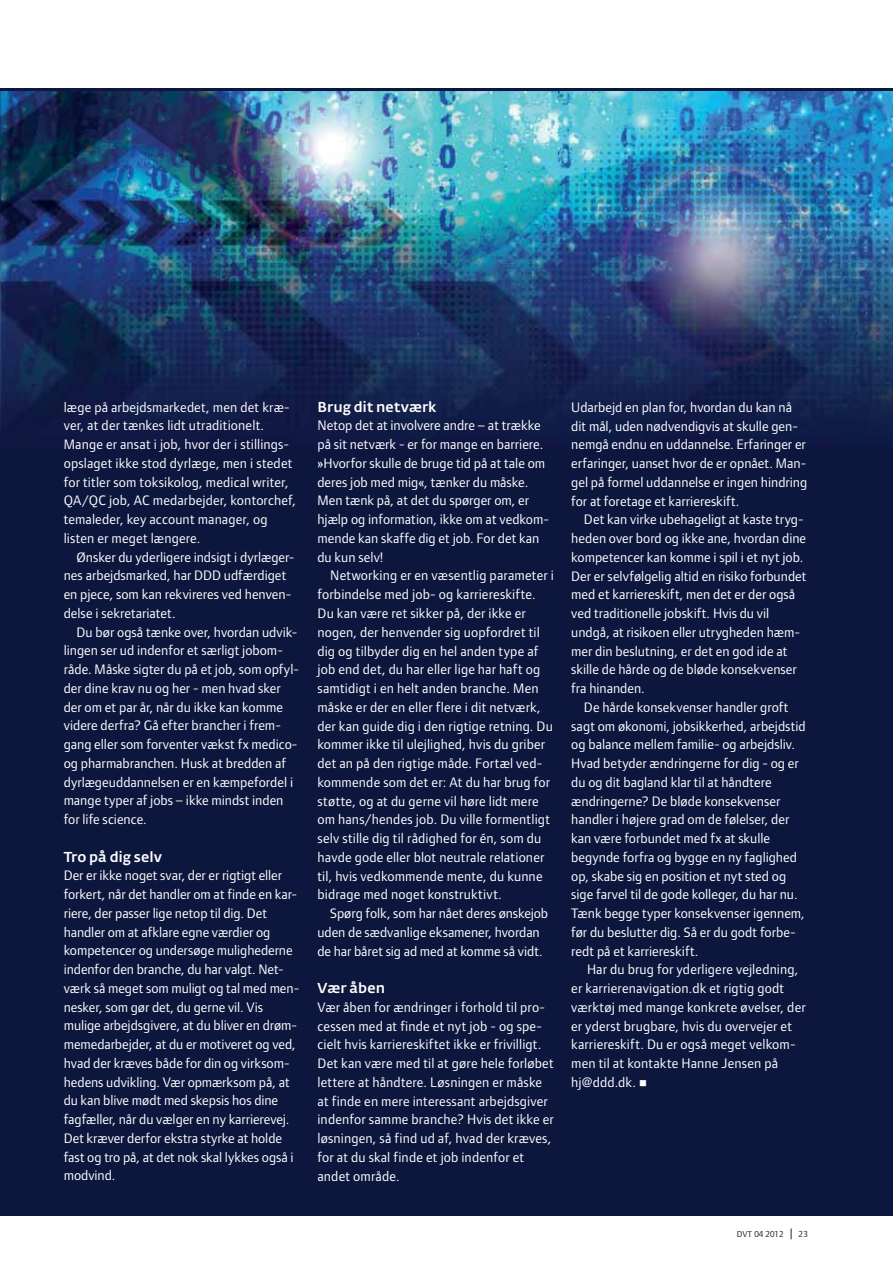
<style>
.page{position:relative;width:893px;height:1263px;background:#fff}
.page>*{position:absolute;margin:0;border:0;box-sizing:border-box;transform-origin:0 0}
.t1{font:14.25px/18.8px "Foundry Form Sans";letter-spacing:.005em;color:#fff}
.t2{font:500 14.25px "Fedra Sans Alt";letter-spacing:.005em;color:#fff}
.t3{font:9px "Foundry Form Sans";color:#231f20}
</style>
<div class="page">
<svg style="left:790px;top:1229px;width:2px;height:10px"></svg>
<div style="left:0;top:88px;width:893px;height:1128px;background:#0d173e"></div>
<img style="left:0;top:91px;width:893px;height:340px">
<p class="t1" style="left:64px;top:398px;width:234px">læge på arbejdsmarkedet, men det kræ&shy;ver, at der tænkes lidt utraditionelt.<br>Mange er ansat i job, hvor der i stillings&shy;opslaget ikke stod dyrlæge, men i stedet for titler som toksikolog, medical writer, QA/QC job, AC medarbejder, kontorchef, temaleder, key account manager, og listen er meget længere.</p>
<p class="t1" style="left:64px;top:548px;width:232px;text-indent:13px">Ønsker du yderligere indsigt i dyrlæger&shy;nes arbejdsmarked, har DDD udfærdiget en pjece, som kan rekvireres ved henven&shy;delse i sekretariatet.</p>
<p class="t1" style="left:64px;top:623px;width:237px;text-indent:13px">Du bør også tænke over, hvordan udvik&shy;lingen ser ud indenfor et særligt jobom&shy;råde. Måske sigter du på et job, som opfyl&shy;der dine krav nu og her - men hvad sker der om et par år, når du ikke kan komme videre derfra? Gå efter brancher i frem&shy;gang eller som forventer vækst fx medico&shy;og pharmabranchen. Husk at bredden af dyrlægeuddannelsen er en kæmpefordel i mange typer af jobs – ikke mindst inden for life science.</p>
<p class="t2" style="left:64px;top:851px;width:100px">Tro på dig selv</p>
<p class="t1" style="left:64px;top:867px;width:237px">Der er ikke noget svar, der er rigtigt eller forkert, når det handler om at finde en kar&shy;riere, der passer lige netop til dig. Det handler om at afklare egne værdier og kompetencer og undersøge mulighederne indenfor den branche, du har valgt. Net&shy;værk så meget som muligt og tal med men&shy;nesker, som gør det, du gerne vil. Vis mulige arbejdsgivere, at du bliver en drøm&shy;memedarbejder, at du er motiveret og ved, hvad der kræves både for din og virksom&shy;hedens udvikling. Vær opmærksom på, at du kan blive mødt med skepsis hos dine fagfæller, når du vælger en ny karrierevej.<br>Det kræver derfor ekstra styrke at holde fast og tro på, at det nok skal lykkes også i modvind.</p>
<p class="t2" style="left:317px;top:401px;width:121px">Brug dit netværk</p>
<p class="t1" style="left:317px;top:417px;width:233px">Netop det at involvere andre – at trække på sit netværk - er for mange en barriere. »Hvorfor skulle de bruge tid på at tale om deres job med mig«, tænker du måske.<br>Men tænk på, at det du spørger om, er hjælp og information, ikke om at vedkom&shy;mende kan skaffe dig et job. For det kan du kun selv!</p>
<p class="t1" style="left:317px;top:567px;width:238px;text-indent:13px">Networking er en væsentlig parameter i forbindelse med job- og karriereskifte.<br>Du kan være ret sikker på, der ikke er nogen, der henvender sig uopfordret til dig og tilbyder dig en hel anden type af job end det, du har eller lige har haft og samtidigt i en helt anden branche. Men måske er der en eller flere i dit netværk, der kan guide dig i den rigtige retning. Du kommer ikke til ulejlighed, hvis du griber det an på den rigtige måde. Fortæl ved&shy;kommende som det er: At du har brug for støtte, og at du gerne vil høre lidt mere om hans/hendes job. Du ville formentligt selv stille dig til rådighed for én, som du havde gode eller blot neutrale relationer til, hvis vedkommende mente, du kunne bidrage med noget konstruktivt.</p>
<p class="t1" style="left:317px;top:905px;width:232px;text-indent:13px">Spørg folk, som har nået deres ønskejob uden de sædvanlige eksamener, hvordan de har båret sig ad med at komme så vidt.</p>
<p class="t2" style="left:317px;top:982px;width:69px">Vær åben</p>
<p class="t1" style="left:317px;top:999px;width:238px">Vær åben for ændringer i forhold til pro&shy;cessen med at finde et nyt job - og spe&shy;cielt hvis karriereskiftet ikke er frivilligt.<br>Det kan være med til at gøre hele forløbet lettere at håndtere. Løsningen er måske at finde en mere interessant arbejdsgiver indenfor samme branche? Hvis det ikke er løsningen, så find ud af, hvad der kræves, for at du skal finde et job indenfor et andet område.</p>
<p class="t1" style="left:571px;top:399px;width:237px">Udarbejd en plan for, hvordan du kan nå dit mål, uden nødvendigvis at skulle gen&shy;nemgå endnu en uddannelse. Erfaringer er erfaringer, uanset hvor de er opnået. Man&shy;gel på formel uddannelse er ingen hindring for at foretage et karriereskift.</p>
<p class="t1" style="left:571px;top:511px;width:237px;text-indent:13px">Det kan virke ubehageligt at kaste tryg&shy;heden over bord og ikke ane, hvordan dine kompetencer kan komme i spil i et nyt job.<br>Der er selvfølgelig altid en risiko forbundet med et karriereskift, men det er der også ved traditionelle jobskift. Hvis du vil undgå, at risikoen eller utrygheden hæm&shy;mer din beslutning, er det en god ide at skille de hårde og de bløde konsekvenser fra hinanden.</p>
<p class="t1" style="left:571px;top:699px;width:236px;text-indent:13px">De hårde konsekvenser handler groft sagt om økonomi, jobsikkerhed, arbejdstid og balance mellem familie- og arbejdsliv.<br>Hvad betyder ændringerne for dig - og er du og dit bagland klar til at håndtere ændringerne? De bløde konsekvenser handler i højere grad om de følelser, der kan være forbundet med fx at skulle begynde forfra og bygge en ny faglighed op, skabe sig en position et nyt sted og sige farvel til de gode kolleger, du har nu.<br>Tænk begge typer konsekvenser igennem, før du beslutter dig. Så er du godt forbe&shy;redt på et karriereskift.</p>
<p class="t1" style="left:571px;top:961px;width:236px;text-indent:16px">Har du brug for yderligere vejledning, er karrierenavigation.dk et rigtig godt værktøj med mange konkrete øvelser, der er yderst brugbare, hvis du overvejer et karriereskift. Du er også meget velkom&shy;men til at kontakte Hanne Jensen på hj@ddd.dk.</p>
<p class="t3" style="left:737px;top:1231px;width:48px">DVT 04 2012</p>
<p class="t3" style="left:799px;top:1231px;width:11px">23</p>
</div>
